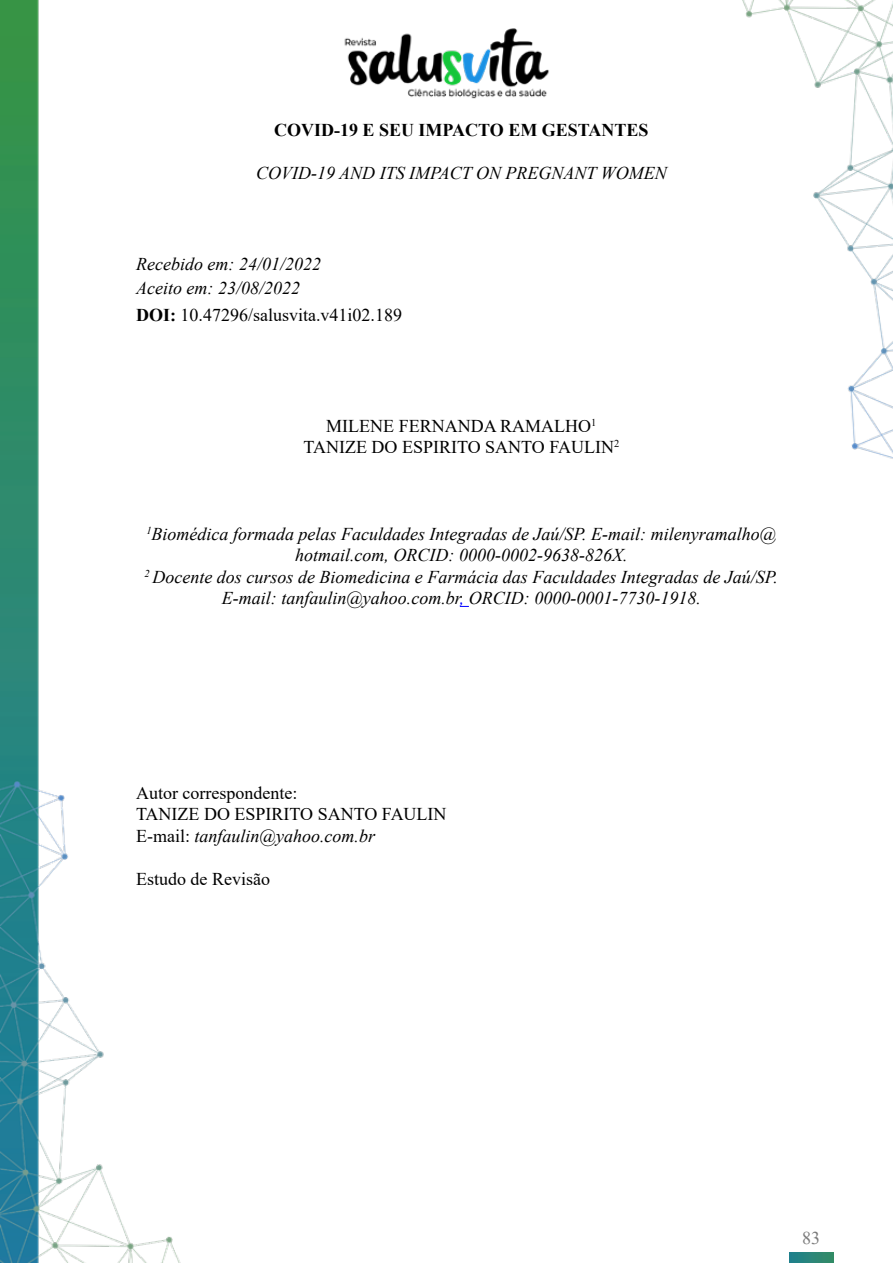
<style>
.page{position:relative;width:893px;height:1263px;background:#fff}
.page>*{position:absolute;margin:0;border:0;box-sizing:border-box;transform-origin:0 0}
.t1{font:italic 18px/21.6px "Times New Roman";color:#000}
.t2{font:18px/21.6px "Times New Roman";color:#000;text-align:center}
.t3{font:700 18px "Times New Roman";color:#000}
.t4{font:18px "Times New Roman";color:#7a7a7a}
.s1{font-weight:700}
.s2{color:#00f}
.s3{font-style:italic}
</style>
<div class="page">
<img style="left:0;top:0;width:834px;height:1263px">
<img style="left:322px;top:0;width:249px;height:123px">
<img style="left:729px;top:0;width:164px;height:466px">
<img style="left:789px;top:1253px;width:44px;height:10px">
<p class="t3" style="left:274px;top:117px;width:376px">COVID-19 E SEU IMPACTO EM GESTANTES</p>
<p class="t1" style="left:256px;top:162px;width:412px">COVID-19 AND ITS IMPACT ON PREGNANT WOMEN</p>
<p class="t1" style="left:136px;top:252px;width:186px;line-height:24px">Recebido em: 24/01/2022<br>Aceito em: 23/08/2022</p>
<p class="t2" style="left:136px;top:304px;width:268px"><span class="s1">DOI:</span> 10.47296/salusvita.v41i02.189</p>
<p class="t2" style="left:303px;top:414px;width:317px">MILENE FERNANDA RAMALHO<sup>1<br></sup>TANIZE DO ESPIRITO SANTO FAULIN<sup>2</sup></p>
<p class="t1" style="left:145px;top:522px;width:635px;text-align:center"><sup>1</sup>Biomédica formada pelas Faculdades Integradas de Jaú/SP. E-mail: milenyramalho@ hotmail.com, ORCID: 0000-0002-9638-826X.<br><sup>2</sup> Docente dos cursos de Biomedicina e Farmácia das Faculdades Integradas de Jaú/SP.<br>E-mail: tanfaulin@yahoo.com.br<span class="s2">,</span> ORCID: 0000-0001-7730-1918.</p>
<p class="t2" style="left:136px;top:781px;width:312px;text-align:left">Autor correspondente:<br>TANIZE DO ESPIRITO SANTO FAULIN<br>E-mail: <span class="s3">tanfaulin@yahoo.com.br</span></p>
<p class="t2" style="left:136px;top:868px;width:135px">Estudo de Revisão</p>
<p class="t4" style="left:802px;top:1226px;width:19px">83</p>
</div>
